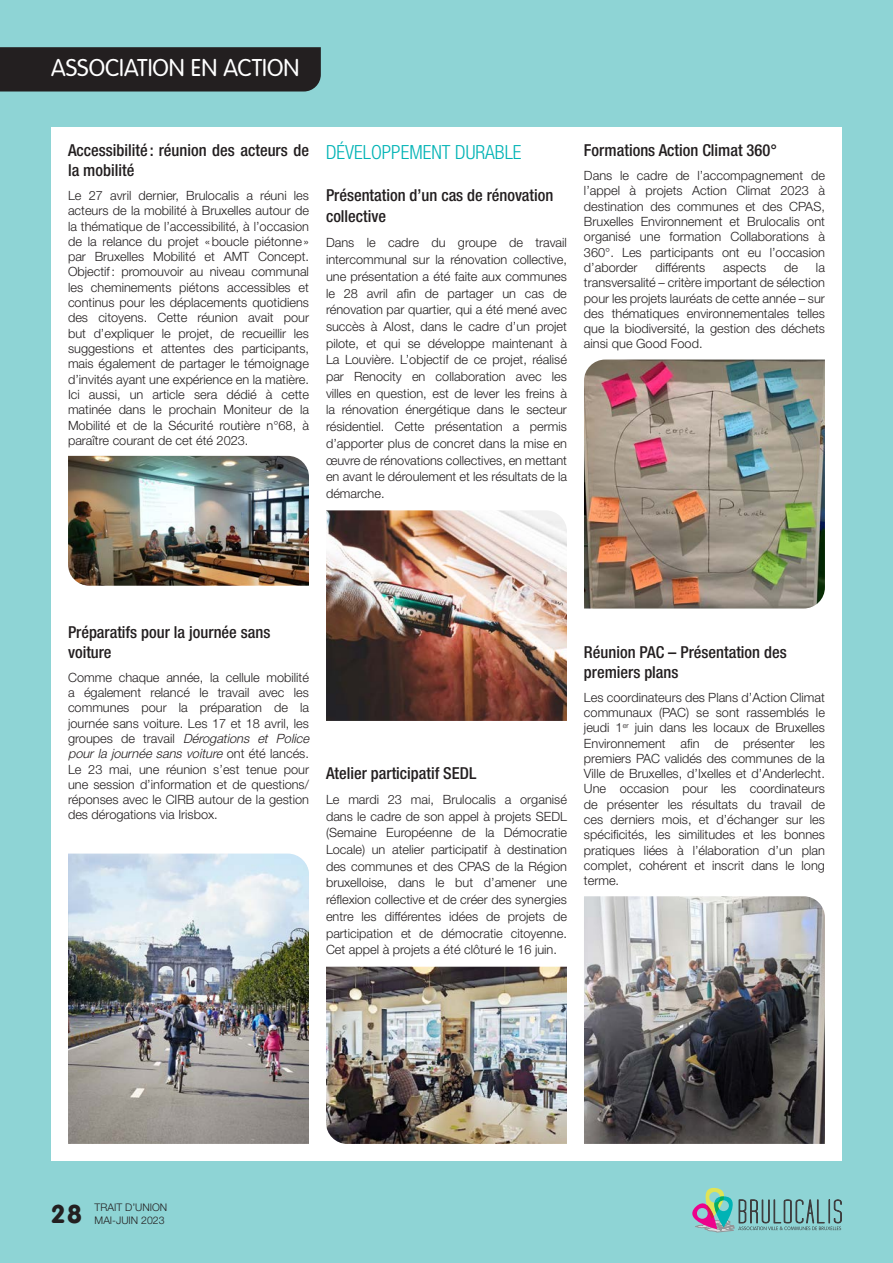
<style>
.page{position:relative;width:893px;height:1263px;background:#8ed4d5}
.page>*{position:absolute;margin:0;border:0;box-sizing:border-box;transform-origin:0 0}
.t1{font:27px "VAG Rundschrift D";color:#231f20}
.t2{font:300 25.5px "VAG Rundschrift D";color:#fff}
.t3{font:300 condensed 19.5px "Helvetica Neue LT Pro";color:#00b3b5}
.t4{font:500 condensed 16.5px/19.8px "Helvetica Neue LT Pro";color:#231f20}
.t5{font:300 12.75px/15.3px "Helvetica Neue LT Pro";color:#231f20;text-align:justify}
.t6{font:300 10.5px "Helvetica Neue LT Pro";color:#231f20}
.s1{font-style:italic}
</style>
<div class="page">
<div style="left:51px;top:128px;width:791px;height:1033px;background:#fff"></div>
<img style="left:68px;top:456px;width:241px;height:130px">
<img style="left:326px;top:510px;width:241px;height:211px">
<img style="left:326px;top:967px;width:241px;height:177px">
<img style="left:584px;top:360px;width:241px;height:248px">
<img style="left:584px;top:896px;width:241px;height:248px">
<img style="left:68px;top:853px;width:241px;height:291px">
<svg style="left:692px;top:1188px;width:150px;height:44px"></svg>
<div style="left:0;top:47px;width:321px;height:45px;background:#231f20"></div>
<h2 class="t2" style="left:51px;top:53px;width:250px">ASSOCIATION EN ACTION</h2>
<p class="t4" style="left:68px;top:140px;width:242px">Accessibilité : réunion des acteurs de la mobilité</p>
<p class="t5" style="left:68px;top:188px;width:242px">Le 27 avril dernier, Brulocalis a réuni les acteurs de la mobilité à Bruxelles autour de la thématique de l’accessibilité, à l’occasion de la relance du projet «boucle piétonne» par Bruxelles Mobilité et AMT Concept.<br>Objectif: promouvoir au niveau communal les cheminements piétons accessibles et continus pour les déplacements quotidiens des citoyens. Cette réunion avait pour but d’expliquer le projet, de recueillir les suggestions et attentes des participants, mais également de partager le témoignage d’invités ayant une expérience en la matière.<br>Ici aussi, un article sera dédié à cette matinée dans le prochain Moniteur de la Mobilité et de la Sécurité routière n°68, à paraître courant de cet été 2023.</p>
<h3 class="t3" style="left:326px;top:140px;width:197px">DÉVELOPPEMENT DURABLE</h3>
<p class="t4" style="left:326px;top:184px;width:229px;line-height:21.1px">Présentation d’un cas de rénovation collective</p>
<p class="t5" style="left:326px;top:234px;width:242px;line-height:16.6px">Dans le cadre du groupe de travail intercommunal sur la rénovation collective, une présentation a été faite aux communes le 28 avril afin de partager un cas de rénovation par quartier, qui a été mené avec succès à Alost, dans le cadre d’un projet pilote, et qui se développe maintenant à La Louvière. L’objectif de ce projet, réalisé par Renocity en collaboration avec les villes en question, est de lever les freins à la rénovation énergétique dans le secteur résidentiel. Cette présentation a permis d’apporter plus de concret dans la mise en œuvre de rénovations collectives, en mettant en avant le déroulement et les résultats de la démarche.</p>
<p class="t4" style="left:584px;top:140px;width:195px">Formations Action Climat 360°</p>
<p class="t5" style="left:584px;top:168px;width:242px">Dans le cadre de l’accompagnement de l’appel à projets Action Climat 2023 à destination des communes et des CPAS, Bruxelles Environnement et Brulocalis ont organisé une formation Collaborations à 360°. Les participants ont eu l’occasion d’aborder</p>
<p class="t5" style="left:655px;top:260px;width:51px">différents</p>
<p class="t5" style="left:723px;top:260px;width:45px">aspects</p>
<p class="t5" style="left:784px;top:260px;width:15px">de</p>
<p class="t5" style="left:584px;top:260px;width:242px;text-indent:232px">la transversalité – critère important de sélection pour les projets lauréats de cette année – sur des thématiques environnementales telles que la biodiversité, la gestion des déchets ainsi que Good Food.</p>
<p class="t4" style="left:68px;top:622px;width:204px">Préparatifs pour la journée sans voiture</p>
<p class="t5" style="left:68px;top:669px;width:246px;text-align:left">Comme chaque année, la cellule mobilité a également relancé le travail avec les communes pour la préparation de la journée sans voiture. Les 17 et 18 avril, les g r o u p e s d e t r a v a i l <span class="s1">Dérogations et Police pour la journée sans voiture</span> o n t é t é l a n c é s .<br>Le 23 mai, une réunion s’est tenue pour une session d’information et de questions/ réponses avec le CIRB autour de la gestion des dérogations via Irisbox.</p>
<p class="t4" style="left:326px;top:763px;width:152px">Atelier participatif SEDL</p>
<p class="t5" style="left:326px;top:791px;width:242px;line-height:16.6px">Le mardi 23 mai, Brulocalis a organisé dans le cadre de son appel à projets SEDL (Semaine Européenne de la Démocratie Locale) un atelier participatif à destination des communes et des CPAS de la Région bruxelloise, dans le but d’amener une réflexion collective et de créer des synergies entre les différentes idées de projets de participation et de démocratie citoyenne.<br>Cet appel à projets a été clôturé le 16 juin.</p>
<p class="t4" style="left:584px;top:642px;width:204px">Réunion PAC – Présentation des premiers plans</p>
<p class="t5" style="left:584px;top:689px;width:242px">Les coordinateurs des Plans d’Action Climat communaux (PAC) se sont rassemblés le jeudi 1<sup>er</sup> juin dans les locaux de Bruxelles Environnement afin de présenter les premiers PAC validés des communes de la Ville de Bruxelles, d’Ixelles et d’Anderlecht.<br>Une occasion pour les coordinateurs de présenter les résultats du travail de ces derniers mois, et d’échanger sur les spécificités, les similitudes et les bonnes pratiques liées à l’élaboration d’un plan complet, cohérent et inscrit dans le long terme.</p>
<p class="t6" style="left:95px;top:1201px;width:74px">TRAIT D’UNION</p>
<h1 class="t1" style="left:51px;top:1198px;width:32px">28</h1>
<p class="t6" style="left:95px;top:1213px;width:33px">Mai-Juin</p>
<p class="t6" style="left:141px;top:1213px;width:25px">2023</p>
</div>
